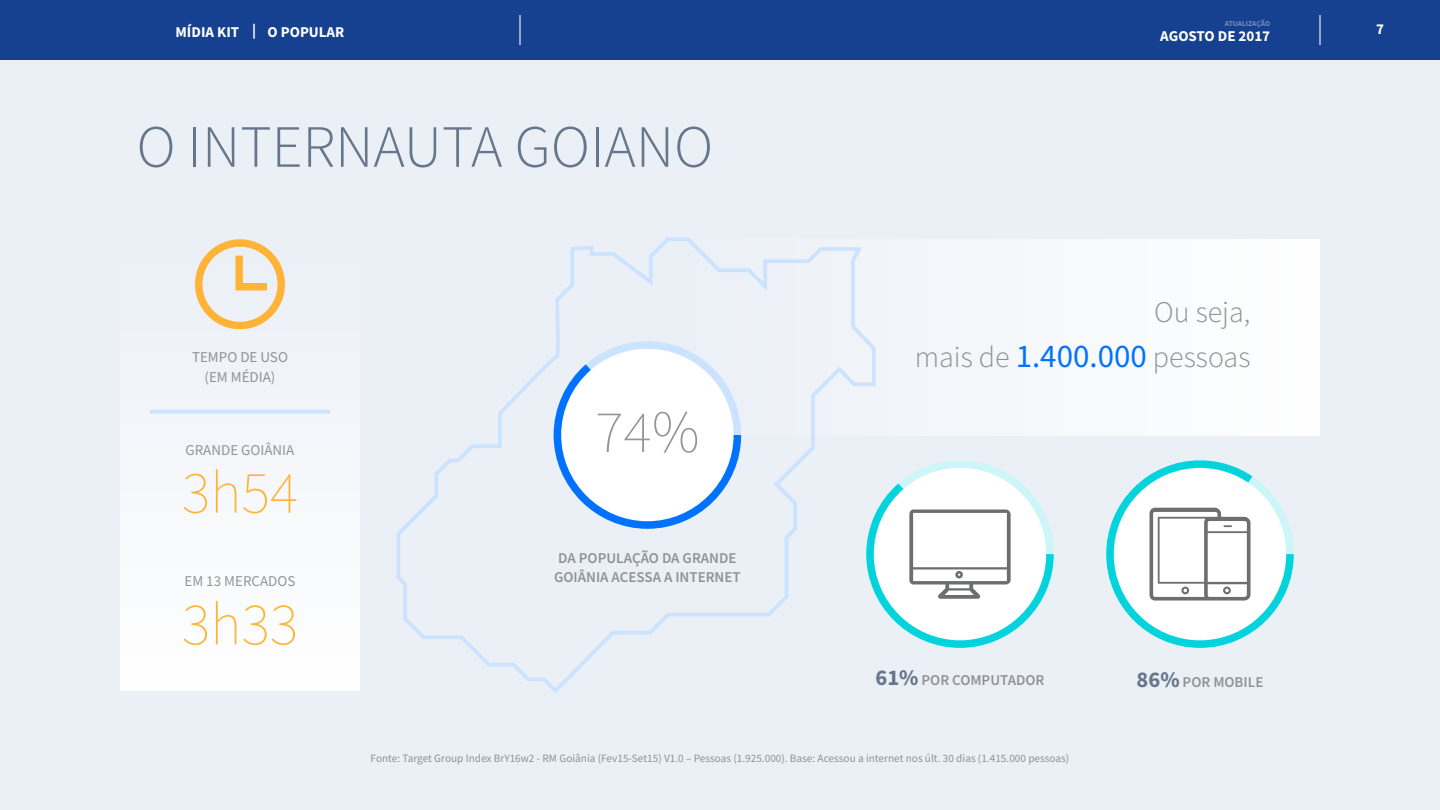
<style>
.page{position:relative;width:1440px;height:810px;background:#fff}
.page>*{position:absolute;margin:0;border:0;box-sizing:border-box;transform-origin:0 0}
.t1{font:300 60px "Source Sans Pro";color:#66778c}
.t2{font:200 60px "Source Sans Pro";color:#ffb438}
.t3{font:200 60px "Source Sans Pro";color:#939598}
.t4{font:300 30px/45px "Source Sans Pro";color:#909295;text-align:right}
.t5{font:600 15px/18.8px "Source Sans Pro";color:#909295}
.t6{font:700 15px "Source Sans Pro";color:#fff}
.t7{font:15px "Source Sans Pro";color:#939598}
.t8{font:15px/19.5px "Source Sans Pro";color:#909295;text-align:center}
.t9{font:11.25px "Source Sans Pro";color:#8f9194}
.t10{font:700 7.5px "Source Sans Pro";color:#738abb}
.s1{font-weight:400;font-size:33px;color:#0072ff}
.s2{font-weight:700;font-size:22.5px;color:#66778c}
</style>
<div class="page">
<div style="left:0;top:61px;width:1440px;height:749px;background:#ebf0f7"></div>
<div style="left:662px;top:239px;width:658px;height:196px;background:#f8f9fc"></div>
<svg style="left:396px;top:237px;width:480px;height:456px"></svg>
<svg style="left:862px;top:476px;width:192px;height:176px"></svg>
<svg style="left:1106px;top:460px;width:188px;height:188px"></svg>
<div style="left:120px;top:240px;width:240px;height:450px;background:#f5f7fb"></div>
<div style="left:195px;top:239px;width:90px;height:90px;border:8px solid #ffb438;border-radius:50%"></div>
<svg style="left:232px;top:248px;width:42px;height:43px"></svg>
<hr style="left:150px;top:410px;width:180px;height:3px;background:#cce3ff">
<svg style="left:550px;top:357px;width:195px;height:176px"></svg>
<div style="left:0;top:0;width:1440px;height:60px;background:#154190"></div>
<hr style="left:520px;top:15px;width:1px;height:30px;background:#738abb">
<hr style="left:1320px;top:15px;width:1px;height:30px;background:#738abb">
<p class="t10" style="left:1225px;top:18px;width:47px">ATUALIZAÇÃO</p>
<h3 class="t6" style="left:1160px;top:26px;width:111px">AGOSTO DE 2017</h3>
<h3 class="t6" style="left:176px;top:22px;width:170px">MÍDIA KIT | O POPULAR</h3>
<h3 class="t6" style="left:1376px;top:19px;width:9px">7</h3>
<h1 class="t1" style="left:136px;top:110px;width:578px">O INTERNAUTA GOIANO</h1>
<h3 class="t8" style="left:192px;top:348px;width:97px">TEMPO DE USO (EM MÉDIA)</h3>
<h3 class="t7" style="left:186px;top:440px;width:110px">GRANDE GOIÂNIA</h3>
<h1 class="t2" style="left:182px;top:457px;width:118px">3h54</h1>
<h3 class="t7" style="left:185px;top:572px;width:112px">EM 13 MERCADOS</h3>
<h1 class="t2" style="left:182px;top:588px;width:118px">3h33</h1>
<h1 class="t3" style="left:595px;top:396px;width:106px">74%</h1>
<h3 class="t5" style="left:554px;top:549px;width:188px">DA POPULAÇÃO DA GRANDE<br>GOIÂNIA ACESSA A INTERNET</h3>
<h2 class="t4" style="left:915px;top:290px;width:337px">Ou seja,<br>mais de <span class="s1">1.400.000</span> pessoas</h2>
<h3 class="t5" style="left:875px;top:670px;width:171px"><span class="s2">61%</span> POR COMPUTADOR</h3>
<h3 class="t5" style="left:1137px;top:673px;width:128px"><span class="s2">86%</span> POR MOBILE</h3>
<p class="t9" style="left:371px;top:751px;width:700px">Fonte: Target Group Index BrY16w2 - RM Goiânia (Fev15-Set15) V1.0 – Pessoas (1.925.000). Base: Acessou a internet nos últ. 30 dias (1.415.000 pessoas)</p>
</div>
